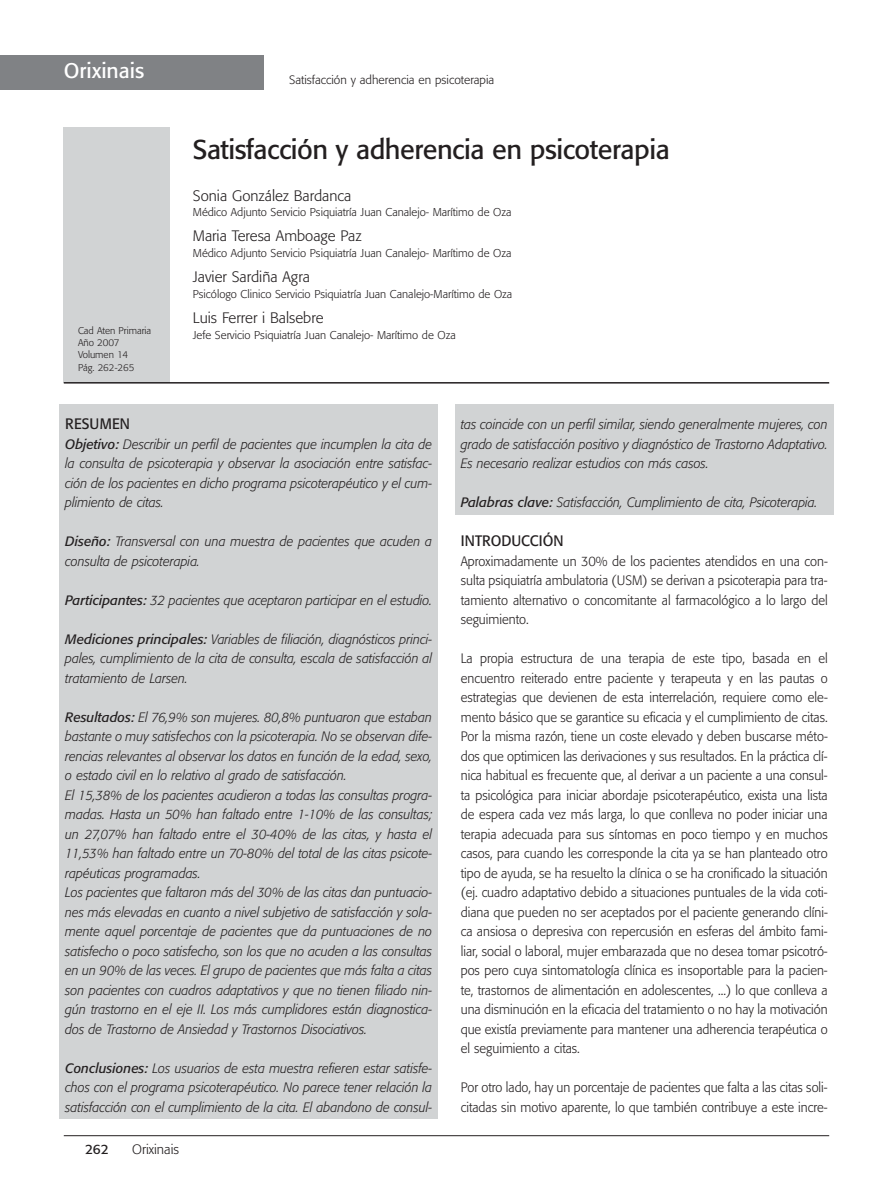
<style>
.page{position:relative;width:893px;height:1191px;background:#fff}
.page>*{position:absolute;margin:0;border:0;box-sizing:border-box;transform-origin:0 0}
.t1{font:27px "Formata";letter-spacing:-.02em;color:#231f20}
.t2{font:21px "Formata";color:#fff}
.t3{font:300 15px "Formata";color:#231f20}
.t4{font:15px "Formata";color:#231f20;scale:.95 1}
.t5{font:italic 300 13.5px/19.5px "Formata";color:#231f20;text-align:justify;scale:.95 1}
.t6{font:300 13.5px/19.5px "Formata";color:#231f20;text-align:justify;scale:.95 1}
.t7{font:300 13.5px "Formata";color:#231f20}
.t8{font:13.5px "Formata";color:#231f20}
.t9{font:300 12px "Formata";color:#231f20}
.t10{font:300 11.25px "Formata";color:#231f20}
.t11{font:300 9.75px/12px "Formata";color:#231f20}
.s1{font-weight:400}
</style>
<div class="page">
<div style="left:60px;top:404px;width:378px;height:714px;background:#d1d3d4"></div>
<div style="left:455px;top:404px;width:378px;height:110px;background:#d1d3d4"></div>
<div style="left:64px;top:128px;width:106px;height:255px;background:#d1d3d4"></div>
<hr style="left:64px;top:382px;width:765px;height:1px;background:#231f20">
<hr style="left:64px;top:1135px;width:765px;height:1px;background:#231f20">
<div style="left:0;top:55px;width:264px;height:34px;background:#808285"></div>
<h2 class="t2" style="left:64px;top:62px;width:82px">Orixinais</h2>
<p class="t11" style="left:78px;top:326px;width:75px">Cad Aten Primaria<br>Año 2007<br>Volumen 14<br>Pág. 262-265</p>
<p class="t9" style="left:289px;top:75px;width:207px">Satisfacción y adherencia en psicoterapia</p>
<h1 class="t1" style="left:193px;top:138px;width:478px">Satisfacción y adherencia en psicoterapia</h1>
<p class="t3" style="left:193px;top:189px;width:160px">Sonia González Bardanca</p>
<p class="t10" style="left:193px;top:207px;width:320px">Médico Adjunto Servicio Psiquiatría Juan Canalejo- Marítimo de Oza</p>
<p class="t3" style="left:193px;top:229px;width:170px">Maria Teresa Amboage Paz</p>
<p class="t10" style="left:193px;top:248px;width:320px">Médico Adjunto Servicio Psiquiatría Juan Canalejo- Marítimo de Oza</p>
<p class="t3" style="left:193px;top:270px;width:119px">Javier Sardiña Agra</p>
<p class="t10" style="left:193px;top:289px;width:321px">Psicólogo Clinico Servicio Psiquiatría Juan Canalejo-Marítimo de Oza</p>
<p class="t3" style="left:193px;top:311px;width:132px">Luis Ferrer i Balsebre</p>
<p class="t10" style="left:193px;top:330px;width:264px">Jefe Servicio Psiquiatría Juan Canalejo- Marítimo de Oza</p>
<p class="t4" style="left:65px;top:417px;width:70px">RESUMEN</p>
<p class="t5" style="left:65px;top:435px;width:388px"><span class="s1">Objetivo:</span> Describir un perfil de pacientes que incumplen la cita de la consulta de psicoterapia y observar la asociación entre satisfac&shy;ción de los pacientes en dicho programa psicoterapéutico y el cum&shy;plimiento de citas.</p>
<p class="t5" style="left:65px;top:532px;width:388px"><span class="s1">Diseño:</span> Transversal con una muestra de pacientes que acuden a consulta de psicoterapia.</p>
<p class="t5" style="left:65px;top:591px;width:388px"><span class="s1">Participantes:</span> 32 pacientes que aceptaron participar en el estudio.</p>
<p class="t5" style="left:65px;top:630px;width:388px"><span class="s1">Mediciones principales:</span> Variables de filiación, diagnósticos princi&shy;pales, cumplimiento de la cita de consulta, escala de satisfacción al tratamiento de Larsen.</p>
<p class="t5" style="left:65px;top:708px;width:388px;text-align:left"><span class="s1">Resultados:</span> El 76,9% son mujeres. 80,8% puntuaron que estaban bastante o muy satisfechos con la psicoterapia. No se observan dife&shy;rencias relevantes al observar los datos en función de la edad, sexo, o estado civil en lo relativo al grado de satisfacción.<br>El 15,38% de los pacientes acudieron a todas las consultas progra&shy;madas. Hasta un 50% han faltado entre 1-10% de las consultas; un 27,07% han faltado entre el 30-40% de las citas, y hasta el 11,53% han faltado entre un 70-80% del total de las citas psicote&shy;rapéuticas programadas.<br>Los pacientes que faltaron más del 30% de las citas dan puntuacio&shy;nes más elevadas en cuanto a nivel subjetivo de satisfacción y sola&shy;mente aquel porcentaje de pacientes que da puntuaciones de no satisfecho o poco satisfecho, son los que no acuden a las consultas en un 90% de las veces. El grupo de pacientes que más falta a citas son pacientes con cuadros adaptativos y que no tienen filiado nin&shy;gún trastorno en el eje II. Los más cumplidores están diagnostica&shy;dos de Trastorno de Ansiedad y Trastornos Disociativos.</p>
<p class="t5" style="left:65px;top:1059px;width:388px"><span class="s1">Conclusiones:</span> Los usuarios de esta muestra refieren estar satisfe&shy;chos con el programa psicoterapéutico. No parece tener relación la satisfacción con el cumplimiento de la cita. El abandono de consul-</p>
<p class="t8" style="left:85px;top:1142px;width:25px">262</p>
<p class="t7" style="left:132px;top:1142px;width:48px">Orixinais</p>
<p class="t5" style="left:461px;top:415px;width:388px">tas coincide con un perfil similar, siendo generalmente mujeres, con grado de satisfacción positivo y diagnóstico de Trastorno Adaptativo.<br>Es necesario realizar estudios con más casos.</p>
<p class="t5" style="left:461px;top:493px;width:377px"><span class="s1">Palabras clave:</span> Satisfacción, Cumplimiento de cita, Psicoterapia.</p>
<p class="t4" style="left:461px;top:534px;width:110px">INTRODUCCIÓN</p>
<p class="t6" style="left:461px;top:552px;width:388px">Aproximadamente un 30% de los pacientes atendidos en una con&shy;sulta psiquiatría ambulatoria (USM) se derivan a psicoterapia para tra&shy;tamiento alternativo o concomitante al farmacológico a lo largo del seguimiento.</p>
<p class="t6" style="left:461px;top:649px;width:388px">La propia estructura de una terapia de este tipo, basada en el encuentro reiterado entre paciente y terapeuta y en las pautas o estrategias que devienen de esta interrelación, requiere como ele&shy;mento básico que se garantice su eficacia y el cumplimiento de citas.<br>Por la misma razón, tiene un coste elevado y deben buscarse méto&shy;dos que optimicen las derivaciones y sus resultados. En la práctica clí&shy;nica habitual es frecuente que, al derivar a un paciente a una consul&shy;ta psicológica para iniciar abordaje psicoterapéutico, exista una lista de espera cada vez más larga, lo que conlleva no poder iniciar una terapia adecuada para sus síntomas en poco tiempo y en muchos casos, para cuando les corresponde la cita ya se han planteado otro tipo de ayuda, se ha resuelto la clínica o se ha cronificado la situación (ej. cuadro adaptativo debido a situaciones puntuales de la vida coti&shy;diana que pueden no ser aceptados por el paciente generando clíni&shy;ca ansiosa o depresiva con repercusión en esferas del ámbito fami&shy;liar, social o laboral, mujer embarazada que no desea tomar psicotró&shy;pos pero cuya sintomatología clínica es insoportable para la pacien&shy;te, trastornos de alimentación en adolescentes, ...) lo que conlleva a una disminución en la eficacia del tratamiento o no hay la motivación que existía previamente para mantener una adherencia terapéutica o el seguimiento a citas.</p>
<p class="t6" style="left:461px;top:1078px;width:388px">Por otro lado, hay un porcentaje de pacientes que falta a las citas soli&shy;citadas sin motivo aparente, lo que también contribuye a este incre-</p>
</div>
